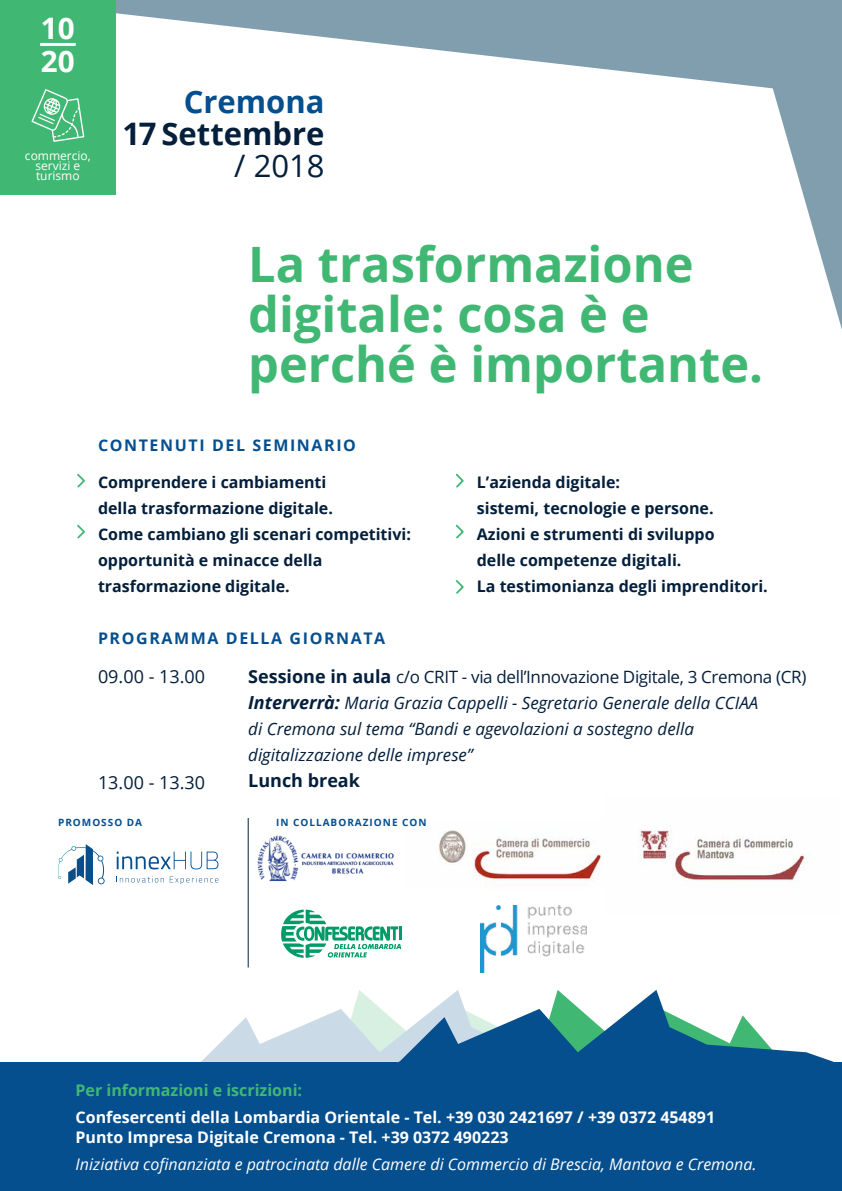
<style>
.page{position:relative;width:842px;height:1191px;background:#fff}
.page>*{position:absolute;margin:0;border:0;box-sizing:border-box;transform-origin:0 0}
.t1{font:700 48.8px/50px "Open Sans";color:#40b873}
.t2{font:700 31px "Open Sans";color:#041f3b}
.t3{font:700 31px "Open Sans";color:#054f8f}
.t4{font:31px "Open Sans";color:#041f3b}
.t5{font:700 29.6px/33px "Open Sans";color:#fff}
.t6{font:18px "Open Sans";color:#041f3b}
.t7{font:700 18px "Open Sans";color:#041f3b}
.t8{font:italic 17px/26px "Open Sans";color:#041f3b}
.t9{font:700 16px/26px "Open Sans";color:#041f3b}
.t10{font:700 16px/20px "Open Sans";color:#fff}
.t11{font:italic 16px "Open Sans";color:#fff}
.t12{font:700 16px "Open Sans";letter-spacing:.1em;color:#054f8f}
.t13{font:700 16px "Open Sans";color:#40b873}
.t14{font:12px/10px "Open Sans";color:#fff;text-align:center}
.t15{font:700 10px "Open Sans";letter-spacing:.1em;color:#054f8f}
.s1{font-weight:700;font-style:normal;font-size:18px}
.s2{font-style:normal}
.s3{font-weight:700;font-size:18px}
</style>
<div class="page">
<svg style="left:0;top:0;width:842px;height:330px"></svg>
<div style="left:0;top:1062px;width:842px;height:129px;background:#054f8f"></div>
<svg style="left:200px;top:990px;width:634px;height:73px"></svg>
<svg style="left:77px;top:473px;width:8px;height:15px"></svg>
<svg style="left:77px;top:524px;width:8px;height:15px"></svg>
<svg style="left:455px;top:473px;width:9px;height:15px"></svg>
<svg style="left:455px;top:524px;width:9px;height:15px"></svg>
<svg style="left:456px;top:580px;width:8px;height:14px"></svg>
<img style="left:247px;top:830px;width:147px;height:58px">
<img style="left:439px;top:830px;width:162px;height:51px">
<svg style="left:117px;top:851px;width:101px;height:18px"></svg>
<svg style="left:58px;top:844px;width:47px;height:41px"></svg>
<svg style="left:119px;top:876px;width:45px;height:6px"></svg>
<svg style="left:170px;top:876px;width:48px;height:8px"></svg>
<img style="left:481px;top:905px;width:106px;height:68px">
<hr style="left:248px;top:818px;width:1px;height:149px;background:#041f3b">
<svg style="left:281px;top:909px;width:120px;height:48px"></svg>
<img style="left:638px;top:830px;width:173px;height:58px">
<div style="left:0;top:0;width:116px;height:194px;background:#40b873"></div>
<hr style="left:40px;top:43px;width:36px;height:3px;background:#fff">
<svg style="left:31px;top:89px;width:53px;height:53px"></svg>
<h3 class="t5" style="left:41px;top:11px;width:35px">10<br>20</h3>
<p class="t14" style="left:25px;top:151px;width:67px">commercio, servizi e turismo</p>
<h2 class="t3" style="left:184px;top:80px;width:142px">Cremona</h2>
<h2 class="t2" style="left:122px;top:112px;width:204px">17 Settembre</h2>
<h2 class="t4" style="left:234px;top:145px;width:92px">/ 2018</h2>
<h1 class="t1" style="left:248px;top:237px;width:516px">La trasformazione digitale: cosa è e perché è importante.</h1>
<p class="t12" style="left:98px;top:433px;width:259px">CONTENUTI DEL SEMINARIO</p>
<p class="t9" style="left:98px;top:468px;width:314px">Comprendere i cambiamenti<br>della trasformazione digitale.<br>Come cambiano gli scenari competitivi: opportunità e minacce della trasformazione digitale.</p>
<p class="t12" style="left:98px;top:627px;width:289px">PROGRAMMA DELLA GIORNATA</p>
<p class="t9" style="left:477px;top:468px;width:292px">L’azienda digitale:<br>sistemi, tecnologie e persone.<br>Azioni e strumenti di sviluppo<br>delle competenze digitali.<br>La testimonianza degli imprenditori.</p>
<p class="t6" style="left:98px;top:664px;width:109px">09.00 - 13.00</p>
<p class="t8" style="left:248px;top:663px;width:560px"><span class="s1">Sessione in aula</span> <span class="s2">c/o CRIT - via dell’Innovazione Digitale, 3 Cremona (CR)<br></span><span class="s3">Interverrà:</span> Maria Grazia Cappelli - Segretario Generale della CCIAA<br>di Cremona sul tema “Bandi e agevolazioni a sostegno della digitalizzazione delle imprese”</p>
<p class="t7" style="left:248px;top:767px;width:113px">Lunch break</p>
<p class="t6" style="left:98px;top:770px;width:109px">13.00 - 13.30</p>
<p class="t15" style="left:58px;top:815px;width:86px">PROMOSSO DA</p>
<p class="t15" style="left:276px;top:815px;width:152px">IN COLLABORAZIONE CON</p>
<p class="t13" style="left:76px;top:1078px;width:228px">Per informazioni e iscrizioni:</p>
<p class="t10" style="left:76px;top:1106px;width:641px">Confesercenti della Lombardia Orientale - Tel. +39 030 2421697 / +39 0372 454891<br>Punto Impresa Digitale Cremona - Tel. +39 0372 490223</p>
<p class="t11" style="left:76px;top:1153px;width:682px">Iniziativa cofinanziata e patrocinata dalle Camere di Commercio di Brescia, Mantova e Cremona.</p>
</div>
